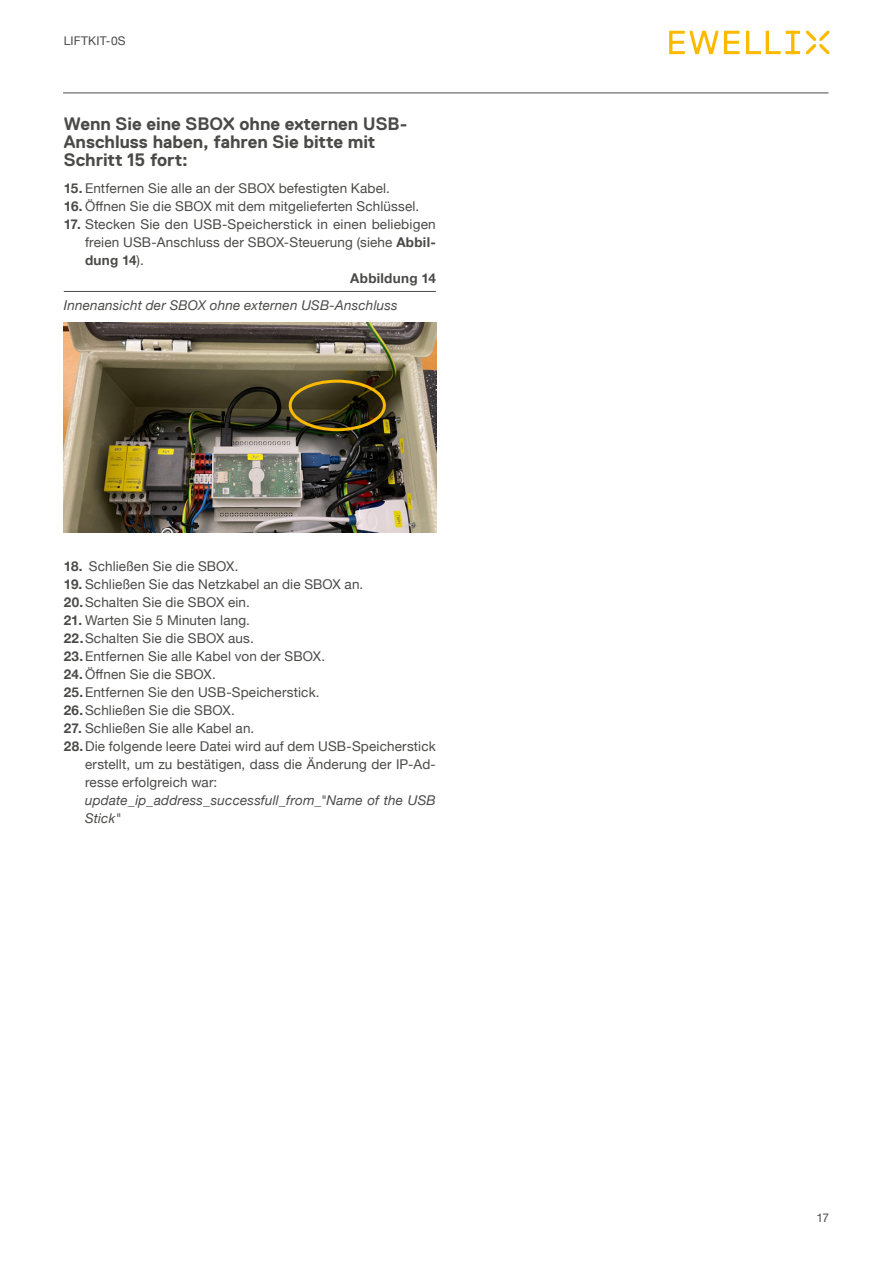
<style>
.page{position:relative;width:893px;height:1263px;background:#fff}
.page>*{position:absolute;margin:0;border:0;box-sizing:border-box;transform-origin:0 0}
.t1{font:700 18px/18px "Replica Std";letter-spacing:-.005em;color:#4a4a49}
.t2{font:13.5px/18px "Helvetica Neue";letter-spacing:.01em;color:#4a4a49}
.t3{font:italic 13.5px/18px "Helvetica Neue";letter-spacing:.015em;color:#4a4a49}
.t4{font:700 13.5px "Helvetica Neue";letter-spacing:.02em;color:#4a4a49}
.t5{font:12px "Helvetica Neue";letter-spacing:.015em;color:#4a4a49}
.s1{font-weight:700}
.s2{font-weight:400}
</style>
<div class="page">
<hr style="left:63px;top:93px;width:765px;height:1px;background:#4a4a49">
<svg style="left:669px;top:31px;width:131px;height:23px"></svg>
<svg style="left:806px;top:31px;width:23px;height:23px"></svg>
<hr style="left:64px;top:291px;width:372px;height:1px;background:#4a4a49">
<img style="left:64px;top:322px;width:372px;height:210px">
<div style="left:289px;top:380px;width:97px;height:51px;border:3px solid #fbba00;border-radius:50%"></div>
<p class="t5" style="left:64px;top:33px;width:63px">LIFTKIT-0S</p>
<h1 class="t1" style="left:64px;top:114px;width:345px">Wenn Sie eine SBOX ohne externen USB-<br>Anschluss haben, fahren Sie bitte mit<br>Schritt 15 fort:</h1>
<p class="t2" style="left:64px;top:180px;width:328px"><span class="s1">15.</span> Entfernen Sie alle an der SBOX befestigten Kabel.</p>
<p class="t2" style="left:64px;top:198px;width:357px"><span class="s1">16.</span> Öffnen Sie die SBOX mit dem mitgelieferten Schlüssel.</p>
<p class="t2" style="left:64px;top:216px;width:374px"><span class="s1">17.</span> Stecken Sie den USB-Speicherstick in einen beliebigen</p>
<p class="t2" style="left:85px;top:234px;width:352px">freien USB-Anschluss der SBOX-Steuerung (siehe <span class="s1">Abbil-</span></p>
<p class="t4" style="left:85px;top:249px;width:60px">dung 14<span class="s2">).</span></p>
<p class="t4" style="left:350px;top:267px;width:87px">Abbildung 14</p>
<p class="t3" style="left:64px;top:297px;width:335px">Innenansicht der SBOX ohne externen USB-Anschluss</p>
<p class="t2" style="left:64px;top:558px;width:176px"><span class="s1">18.</span> Schließen Sie die SBOX.</p>
<p class="t2" style="left:64px;top:576px;width:301px"><span class="s1">19.</span> Schließen Sie das Netzkabel an die SBOX an.<br><span class="s1">20.</span>Schalten Sie die SBOX ein.</p>
<p class="t2" style="left:64px;top:612px;width:263px"><span class="s1">21.</span> Warten Sie 5 Minuten lang.<br><span class="s1">22.</span>Schalten Sie die SBOX aus.<br><span class="s1">23.</span>Entfernen Sie alle Kabel von der SBOX.<br><span class="s1">24.</span>Öffnen Sie die SBOX.<br><span class="s1">25.</span>Entfernen Sie den USB-Speicherstick.<br><span class="s1">26.</span>Schließen Sie die SBOX.</p>
<p class="t2" style="left:64px;top:719px;width:192px"><span class="s1">27.</span> Schließen Sie alle Kabel an.</p>
<p class="t2" style="left:64px;top:737px;width:374px"><span class="s1">28.</span>Die folgende leere Datei wird auf dem USB-Speicherstick</p>
<p class="t2" style="left:85px;top:755px;width:352px">erstellt, um zu bestätigen, dass die Änderung der IP-Ad-</p>
<p class="t2" style="left:85px;top:773px;width:134px">resse erfolgreich war:</p>
<p class="t3" style="left:85px;top:791px;width:352px">update_ip_address_successfull_from_"Name of the USB<br>Stick"</p>
<p class="t5" style="left:817px;top:1209px;width:14px">17</p>
</div>
